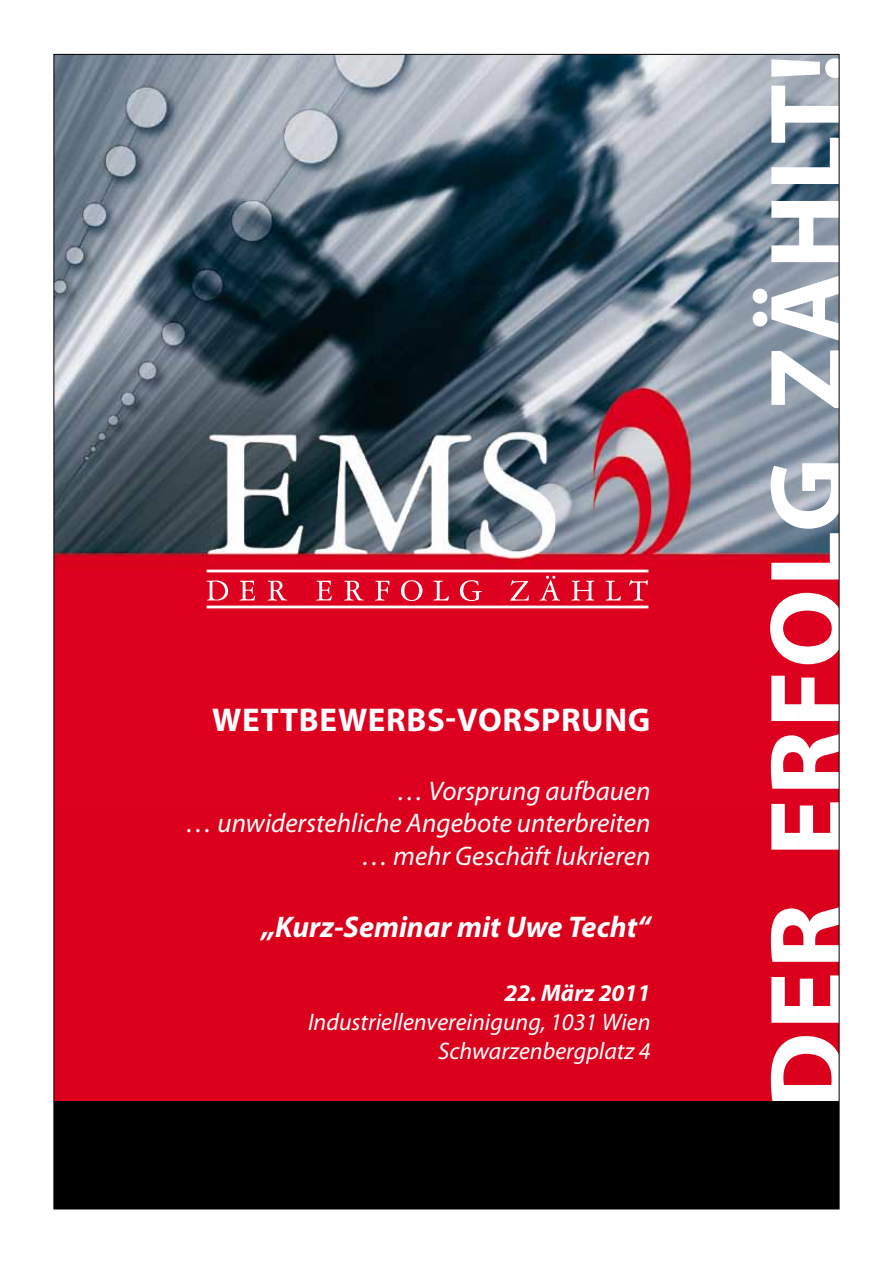
<style>
.page{position:relative;width:893px;height:1263px;background:#fff}
.page>*{position:absolute;margin:0;border:0;box-sizing:border-box;transform-origin:0 0}
.t1{font:700 106.95px "Myriad Pro";letter-spacing:.02em;color:#fff}
.t2{font:700 33px "Myriad Pro";letter-spacing:.02em;color:#fff}
.t3{font:italic 700 30px "Myriad Pro";color:#fff}
.t4{font:italic 27px/32.4px "Myriad Pro";color:#fff;text-align:right}
.t5{font:italic 24px/28.8px "Myriad Pro";color:#fff;text-align:right}
.t6{font:italic 700 24px "Myriad Pro";color:#fff}
</style>
<div class="page">
<div style="left:54px;top:54px;width:785px;height:1052px;background:#db001b"></div>
<img style="left:55px;top:56px;width:782px;height:553px">
<svg style="left:206px;top:580px;width:22px;height:21px"></svg>
<svg style="left:239px;top:581px;width:16px;height:20px"></svg>
<svg style="left:268px;top:581px;width:19px;height:20px"></svg>
<svg style="left:316px;top:581px;width:16px;height:20px"></svg>
<svg style="left:344px;top:581px;width:20px;height:20px"></svg>
<svg style="left:375px;top:581px;width:14px;height:20px"></svg>
<svg style="left:401px;top:580px;width:21px;height:21px"></svg>
<svg style="left:433px;top:581px;width:16px;height:20px"></svg>
<svg style="left:460px;top:580px;width:22px;height:21px"></svg>
<svg style="left:510px;top:580px;width:19px;height:21px"></svg>
<svg style="left:539px;top:576px;width:21px;height:25px"></svg>
<svg style="left:571px;top:581px;width:23px;height:20px"></svg>
<svg style="left:605px;top:581px;width:16px;height:20px"></svg>
<svg style="left:629px;top:580px;width:19px;height:21px"></svg>
<hr style="left:207px;top:570px;width:441px;height:2px;background:#fff">
<hr style="left:207px;top:606px;width:441px;height:2px;background:#fff">
<div style="left:54px;top:1101px;width:785px;height:108px;background:#000"></div>
<p class="t2" style="left:212px;top:699px;width:439px">WETTBEWERBS-VORSPRUNG</p>
<p class="t4" style="left:186px;top:774px;width:466px">… Vorsprung aufbauen<br>… unwiderstehliche Angebote unterbreiten … mehr Geschäft lukrieren</p>
<p class="t3" style="left:262px;top:907px;width:390px">„Kurz-Seminar mit Uwe Techt“</p>
<p class="t6" style="left:505px;top:978px;width:147px">22. März 2011</p>
<p class="t5" style="left:308px;top:1007px;width:344px">Industriellenvereinigung, 1031 Wien<br>Schwarzenbergplatz 4</p>
<h1 class="t1" style="left:738px;top:1109px;width:1057px;rotate:-90deg">DER ERFOLG ZÄHLT!</h1>
</div>
